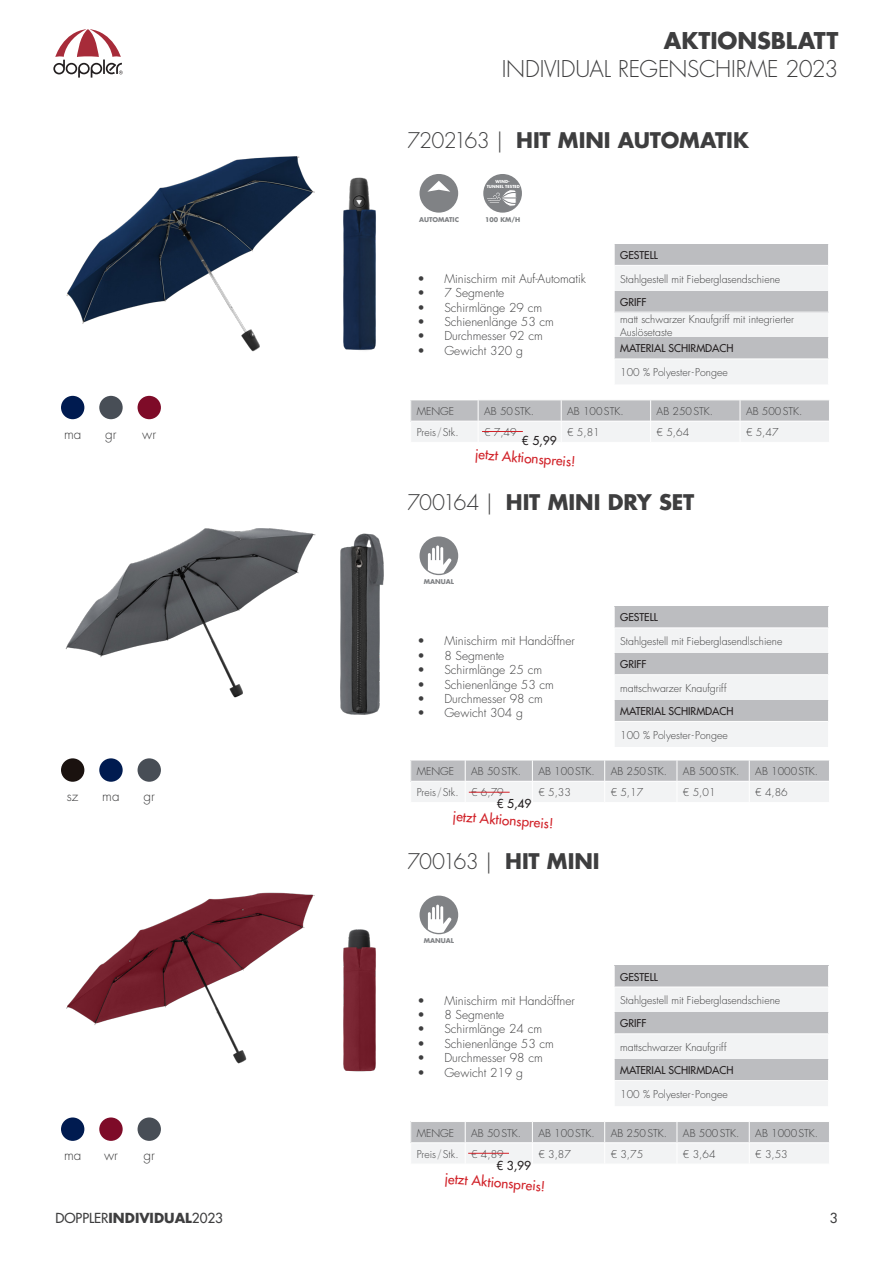
<style>
.page{position:relative;width:893px;height:1263px;background:#fff}
.page>*{position:absolute;margin:0;border:0;box-sizing:border-box;transform-origin:0 0}
.Headline{font:300 22.5px "Futura Std";letter-spacing:-.015em;color:#3e3e3f}
.Headline-2{font:700 22.5px "Futura Std";letter-spacing:-.005em;color:#3e3e3f}
.Headline-3{font:700 21px "Futura Std";letter-spacing:-.005em;color:#3e3e3f}
.Headline-4{font:300 21px "Futura Std";letter-spacing:-.055em;color:#3e3e3f}
.t1{font:500 13.5px "Futura Std";color:#d12229}
.t2{font:500 13.5px "Futura Std";color:#3e3e3f}
.t3{font:300 13.5px "Futura Std";color:#3e3e3f}
.t4{font:300 12px "Futura Std";color:#3e3e3f}
.t5{font:500 12px "Futura Std";color:#231f20}
.t6{font:300 10.5px/12.6px "Futura Std";color:#3e3e3f}
.t7{font:500 10.5px "Futura Std";color:#231f20}
.t8{font:700 6.45px "Futura Std";color:#808285}
.t9{font:700 6.3px "Futura Std";color:#7d8082}
.t10{font:700 4.05px/5.1px "Futura Std";letter-spacing:.02em;color:#fff;text-align:center}
.s1{font-weight:300}
.s2{font-weight:700}
</style>
<div class="page">
<img style="left:66px;top:156px;width:249px;height:196px">
<img style="left:65px;top:528px;width:251px;height:170px">
<img style="left:343px;top:177px;width:33px;height:174px">
<img style="left:340px;top:533px;width:44px;height:182px">
<div style="left:419px;top:536px;width:39px;height:39px;background:#808285;border-radius:50%"></div>
<svg style="left:428px;top:545px;width:23px;height:29px"></svg>
<div style="left:61px;top:396px;width:23px;height:23px;background:#001b50;border-radius:50%"></div>
<div style="left:99px;top:396px;width:24px;height:23px;background:#484e56;border-radius:50%"></div>
<div style="left:138px;top:396px;width:23px;height:23px;background:#7e0b28;border-radius:50%"></div>
<div style="left:61px;top:758px;width:23px;height:24px;background:#1a120f;border-radius:50%"></div>
<div style="left:99px;top:758px;width:24px;height:24px;background:#001b50;border-radius:50%"></div>
<div style="left:138px;top:758px;width:23px;height:24px;background:#484e56;border-radius:50%"></div>
<svg style="left:614px;top:244px;width:215px;height:140px"></svg>
<svg style="left:614px;top:607px;width:215px;height:140px"></svg>
<svg style="left:410px;top:400px;width:419px;height:42px"></svg>
<svg style="left:410px;top:760px;width:419px;height:42px"></svg>
<svg style="left:53px;top:29px;width:70px;height:49px"></svg>
<hr style="left:469px;top:792px;width:41px;height:1px;background:#d1232a">
<hr style="left:482px;top:431px;width:41px;height:1px;background:#d1232a">
<div style="left:419px;top:174px;width:39px;height:39px;background:#808285;border-radius:50%"></div>
<svg style="left:427px;top:181px;width:23px;height:11px"></svg>
<div style="left:483px;top:174px;width:39px;height:39px;background:#808285;border-radius:50%"></div>
<svg style="left:487px;top:190px;width:30px;height:16px"></svg>
<img style="left:66px;top:892px;width:249px;height:172px">
<img style="left:343px;top:929px;width:33px;height:143px">
<div style="left:419px;top:896px;width:39px;height:38px;background:#808285;border-radius:50%"></div>
<svg style="left:428px;top:905px;width:23px;height:28px"></svg>
<div style="left:61px;top:1117px;width:23px;height:24px;background:#001b50;border-radius:50%"></div>
<div style="left:99px;top:1117px;width:24px;height:24px;background:#7e0b28;border-radius:50%"></div>
<div style="left:138px;top:1117px;width:23px;height:24px;background:#484e56;border-radius:50%"></div>
<svg style="left:614px;top:966px;width:215px;height:140px"></svg>
<svg style="left:410px;top:1121px;width:419px;height:42px"></svg>
<hr style="left:468px;top:1153px;width:41px;height:1px;background:#d1232a">
<p class="Headline-2" style="left:664px;top:26px;width:176px">AKTIONSBLATT</p>
<p class="Headline" style="left:502px;top:55px;width:338px">INDIVIDUAL REGENSCHIRME 2023</p>
<p class="Headline-3" style="left:407px;top:126px;width:343px"><span class="s1">7202163 |</span> HIT MINI AUTOMATIK</p>
<p class="t3" style="left:64px;top:425px;width:19px">ma</p>
<p class="t3" style="left:105px;top:425px;width:13px">gr</p>
<p class="t3" style="left:142px;top:425px;width:15px">wr</p>
<p class="t3" style="left:67px;top:788px;width:13px">sz</p>
<p class="t3" style="left:102px;top:788px;width:19px">ma</p>
<p class="t3" style="left:144px;top:788px;width:13px">gr</p>
<p class="t3" style="left:64px;top:1147px;width:19px">ma</p>
<p class="t3" style="left:104px;top:1147px;width:15px">wr</p>
<p class="t3" style="left:144px;top:1147px;width:13px">gr</p>
<p class="t10" style="left:487px;top:179px;width:35px">WIND-<br>TUNNEL TESTED</p>
<p class="t9" style="left:485px;top:215px;width:37px">100 KM/H</p>
<p class="t8" style="left:419px;top:215px;width:41px">AUTOMATIC</p>
<p class="t8" style="left:484px;top:215px;width:39px">XXX KM/H</p>
<p class="t4" style="left:417px;top:271px;width:170px">• Minischirm mit Auf-Automatik</p>
<p class="t4" style="left:417px;top:286px;width:88px">• 7 Segmente</p>
<p class="t4" style="left:417px;top:300px;width:126px">• Schirmlänge 29 cm</p>
<p class="t4" style="left:417px;top:314px;width:138px">• Schienenlänge 53 cm</p>
<p class="t4" style="left:417px;top:329px;width:127px">• Durchmesser 92 cm</p>
<p class="t4" style="left:417px;top:343px;width:107px">• Gewicht 320 g</p>
<p class="t7" style="left:620px;top:248px;width:39px">GESTELL</p>
<p class="t6" style="left:620px;top:273px;width:162px">Stahlgestell mit Fieberglasendschiene</p>
<p class="t7" style="left:620px;top:295px;width:28px">GRIFF</p>
<p class="t6" style="left:620px;top:313px;width:175px">matt schwarzer Knaufgriff mit integrierter<br>Auslösetaste</p>
<p class="t7" style="left:620px;top:342px;width:115px">MATERIAL SCHIRMDACH</p>
<p class="t6" style="left:620px;top:366px;width:109px">100 % Polyester- Pongee</p>
<p class="t6" style="left:417px;top:405px;width:39px">MENGE</p>
<p class="t6" style="left:484px;top:405px;width:51px">AB 50STK.</p>
<p class="t6" style="left:567px;top:405px;width:58px">AB 100STK.</p>
<p class="t6" style="left:657px;top:405px;width:58px">AB 250STK.</p>
<p class="t6" style="left:746px;top:405px;width:58px">AB 500STK.</p>
<p class="t6" style="left:417px;top:426px;width:44px">Preis/ Stk.</p>
<p class="t6" style="left:484px;top:426px;width:34px">€ 7,49</p>
<p class="t6" style="left:567px;top:426px;width:34px">€ 5,81</p>
<p class="t6" style="left:657px;top:426px;width:34px">€ 5,64</p>
<p class="t6" style="left:746px;top:426px;width:34px">€ 5,47</p>
<p class="t5" style="left:522px;top:433px;width:36px">€ 5,99</p>
<p class="t1" style="left:476px;top:446px;width:102px;rotate:4deg">jetzt Aktionspreis!</p>
<p class="Headline-3" style="left:407px;top:488px;width:289px"><span class="s1">700164 |</span> HIT MINI DRY SET</p>
<p class="t8" style="left:424px;top:577px;width:32px">MANUAL</p>
<p class="t4" style="left:417px;top:634px;width:159px">• Minischirm mit Handöffner</p>
<p class="t4" style="left:417px;top:648px;width:88px">• 8 Segmente</p>
<p class="t4" style="left:417px;top:662px;width:126px">• Schirmlänge 25 cm</p>
<p class="t4" style="left:417px;top:677px;width:138px">• Schienenlänge 53 cm</p>
<p class="t4" style="left:417px;top:691px;width:127px">• Durchmesser 98 cm</p>
<p class="t4" style="left:417px;top:706px;width:107px">• Gewicht 304 g</p>
<p class="t7" style="left:620px;top:611px;width:39px">GESTELL</p>
<p class="t6" style="left:620px;top:635px;width:164px">Stahlgestell mit Fieberglasendlschiene</p>
<p class="t7" style="left:620px;top:658px;width:28px">GRIFF</p>
<p class="t6" style="left:620px;top:682px;width:108px">mattschwarzer Knaufgriff</p>
<p class="t7" style="left:620px;top:704px;width:115px">MATERIAL SCHIRMDACH</p>
<p class="t6" style="left:620px;top:729px;width:109px">100 % Polyester- Pongee</p>
<p class="t6" style="left:417px;top:765px;width:39px">MENGE</p>
<p class="t6" style="left:471px;top:765px;width:51px">AB 50STK.</p>
<p class="t6" style="left:538px;top:765px;width:58px">AB 100STK.</p>
<p class="t6" style="left:611px;top:765px;width:58px">AB 250STK.</p>
<p class="t6" style="left:683px;top:765px;width:58px">AB 500STK.</p>
<p class="t6" style="left:755px;top:765px;width:64px">AB 1000STK.</p>
<p class="t6" style="left:417px;top:786px;width:44px">Preis/ Stk.</p>
<p class="t6" style="left:471px;top:786px;width:34px">€ 6,79</p>
<p class="t6" style="left:538px;top:786px;width:34px">€ 5,33</p>
<p class="t6" style="left:611px;top:786px;width:34px">€ 5,17</p>
<p class="t6" style="left:683px;top:786px;width:34px">€ 5,01</p>
<p class="t6" style="left:755px;top:786px;width:34px">€ 4,86</p>
<p class="t5" style="left:497px;top:796px;width:36px">€ 5,49</p>
<p class="t1" style="left:453px;top:808px;width:102px;rotate:4deg">jetzt Aktionspreis!</p>
<p class="Headline-4" style="left:407px;top:849px;width:194px">700163 | <span class="s2">HIT MINI</span></p>
<p class="t8" style="left:424px;top:937px;width:32px">MANUAL</p>
<p class="t4" style="left:417px;top:993px;width:159px">• Minischirm mit Handöffner</p>
<p class="t4" style="left:417px;top:1007px;width:88px">• 8 Segmente</p>
<p class="t4" style="left:417px;top:1022px;width:126px">• Schirmlänge 24 cm</p>
<p class="t4" style="left:417px;top:1036px;width:138px">• Schienenlänge 53 cm</p>
<p class="t4" style="left:417px;top:1050px;width:127px">• Durchmesser 98 cm</p>
<p class="t4" style="left:417px;top:1065px;width:107px">• Gewicht 219 g</p>
<p class="t7" style="left:620px;top:970px;width:39px">GESTELL</p>
<p class="t6" style="left:620px;top:994px;width:162px">Stahlgestell mit Fieberglasendschiene</p>
<p class="t7" style="left:620px;top:1017px;width:28px">GRIFF</p>
<p class="t6" style="left:620px;top:1041px;width:108px">mattschwarzer Knaufgriff</p>
<p class="t7" style="left:620px;top:1064px;width:115px">MATERIAL SCHIRMDACH</p>
<p class="t6" style="left:620px;top:1088px;width:109px">100 % Polyester- Pongee</p>
<p class="t6" style="left:417px;top:1127px;width:39px">MENGE</p>
<p class="t6" style="left:471px;top:1127px;width:51px">AB 50STK.</p>
<p class="t6" style="left:538px;top:1127px;width:58px">AB 100STK.</p>
<p class="t6" style="left:611px;top:1127px;width:58px">AB 250STK.</p>
<p class="t6" style="left:683px;top:1127px;width:58px">AB 500STK.</p>
<p class="t6" style="left:755px;top:1127px;width:64px">AB 1000STK.</p>
<p class="t6" style="left:417px;top:1148px;width:44px">Preis/ Stk.</p>
<p class="t6" style="left:471px;top:1148px;width:34px">€ 4,89</p>
<p class="t6" style="left:538px;top:1148px;width:34px">€ 3,87</p>
<p class="t6" style="left:611px;top:1148px;width:34px">€ 3,75</p>
<p class="t6" style="left:683px;top:1148px;width:34px">€ 3,64</p>
<p class="t6" style="left:755px;top:1148px;width:34px">€ 3,53</p>
<p class="t5" style="left:496px;top:1158px;width:36px">€ 3,99</p>
<p class="t1" style="left:445px;top:1170px;width:102px;rotate:4deg">jetzt Aktionspreis!</p>
<p class="t2" style="left:55px;top:1210px;width:169px">DOPPLER<span class="s2">INDIVIDUAL</span>2023</p>
<p class="t2" style="left:830px;top:1210px;width:9px">3</p>
</div>
